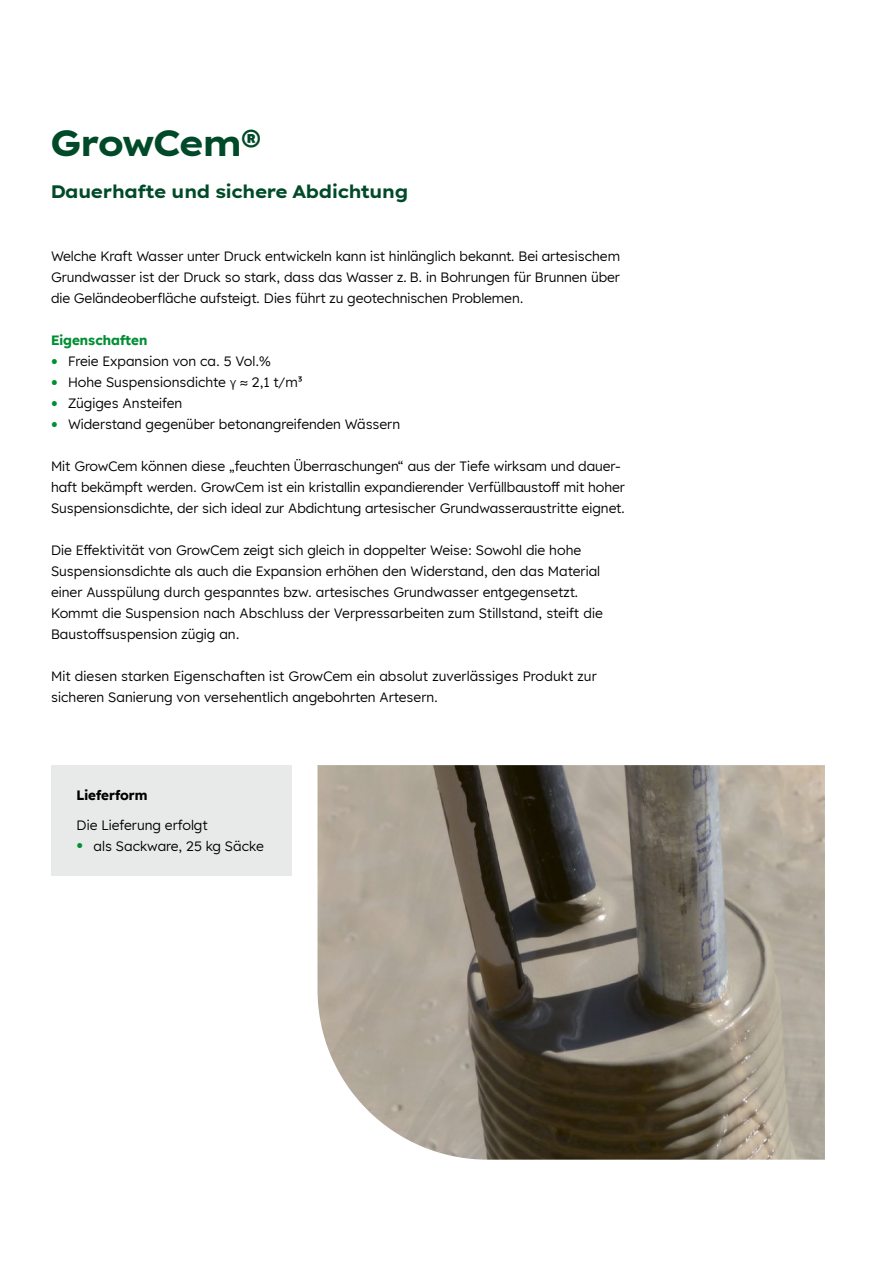
<style>
.page{position:relative;width:893px;height:1263px;background:#fff}
.page>*{position:absolute;margin:0;border:0;box-sizing:border-box;transform-origin:0 0}
.Headline_24_24_Deep_Green{font:700 36px "Lexend Exa HM";letter-spacing:-.005em;color:#004a29}
.Headline_12_14_Deep_Green{font:700 18px "Lexend Exa HM";color:#004a29}
.Copy_9_14_Schwarz{font:13.5px/21px "Lexend HM";letter-spacing:-.005em;color:#000}
.Kasten_Copy_9_14_Schwarz{font:13.5px "Lexend HM";color:#000}
.Subhead_9_14_Mid_Green{font:700 13.5px "Lexend HM";color:#008f33}
.Kasten_Headline_9_14_Schwarz{font:700 13.5px "Lexend HM";color:#000}
.s1{font-family:"Lexend Exa HM";font-weight:700;font-size:18px;color:#008f33}
.s2{font-family:"Frutiger Neue LTW1 G";font-weight:300}
</style>
<div class="page">
<img style="left:317px;top:765px;width:508px;height:395px">
<div style="left:51px;top:765px;width:241px;height:111px;background:#e8e9e9"></div>
<p class="Headline_24_24_Deep_Green" style="left:51px;top:115px;width:211px">GrowCem®</p>
<p class="Headline_12_14_Deep_Green" style="left:51px;top:177px;width:359px">Dauerhafte und sichere Abdichtung</p>
<p class="Copy_9_14_Schwarz" style="left:51px;top:245px;width:571px;text-align:justify">Welche Kraft Wasser unter Druck entwickeln kann ist hinlänglich bekannt. Bei artesischem Grundwasser ist der Druck so stark, dass das Wasser z. B. in Bohrungen für Brunnen über die Geländeoberfläche aufsteigt. Dies führt zu geotechnischen Problemen.</p>
<p class="Subhead_9_14_Mid_Green" style="left:51px;top:329px;width:98px">Eigenschaften</p>
<p class="Copy_9_14_Schwarz" style="left:51px;top:350px;width:221px"><span class="s1">•</span> Freie Expansion von ca. 5 Vol.%</p>
<p class="Copy_9_14_Schwarz" style="left:51px;top:371px;width:253px"><span class="s1">•</span> Hohe Suspensionsdichte <span class="s2">γ</span> ≈ 2,1 t/m³</p>
<p class="Copy_9_14_Schwarz" style="left:51px;top:392px;width:133px"><span class="s1">•</span> Zügiges Ansteifen</p>
<p class="Copy_9_14_Schwarz" style="left:51px;top:413px;width:351px"><span class="s1">•</span> Widerstand gegenüber betonangreifenden Wässern</p>
<p class="Copy_9_14_Schwarz" style="left:51px;top:455px;width:576px">Mit GrowCem können diese „feuchten Überraschungen“ aus der Tiefe wirksam und dauer&shy;haft bekämpft werden. GrowCem ist ein kristallin expandierender Verfüllbaustoff mit hoher<br>Suspensionsdichte, der sich ideal zur Abdichtung artesischer Grundwasseraustritte eignet.</p>
<p class="Copy_9_14_Schwarz" style="left:51px;top:539px;width:553px">Die Effektivität von GrowCem zeigt sich gleich in doppelter Weise: Sowohl die hohe Suspensionsdichte als auch die Expansion erhöhen den Widerstand, den das Material einer Ausspülung durch gespanntes bzw. artesisches Grundwasser entgegensetzt.<br>Kommt die Suspension nach Abschluss der Verpressarbeiten zum Stillstand, steift die Baustoffsuspension zügig an.</p>
<p class="Copy_9_14_Schwarz" style="left:51px;top:665px;width:547px">Mit diesen starken Eigenschaften ist GrowCem ein absolut zuverlässiges Produkt zur sicheren Sanierung von versehentlich angebohrten Artesern.</p>
<p class="Kasten_Headline_9_14_Schwarz" style="left:77px;top:784px;width:72px">Lieferform</p>
<p class="Kasten_Copy_9_14_Schwarz" style="left:77px;top:815px;width:133px">Die Lieferung erfolgt</p>
<p class="Copy_9_14_Schwarz" style="left:77px;top:834px;width:189px"><span class="s1">•</span> als Sackware, 25 kg Säcke</p>
</div>
